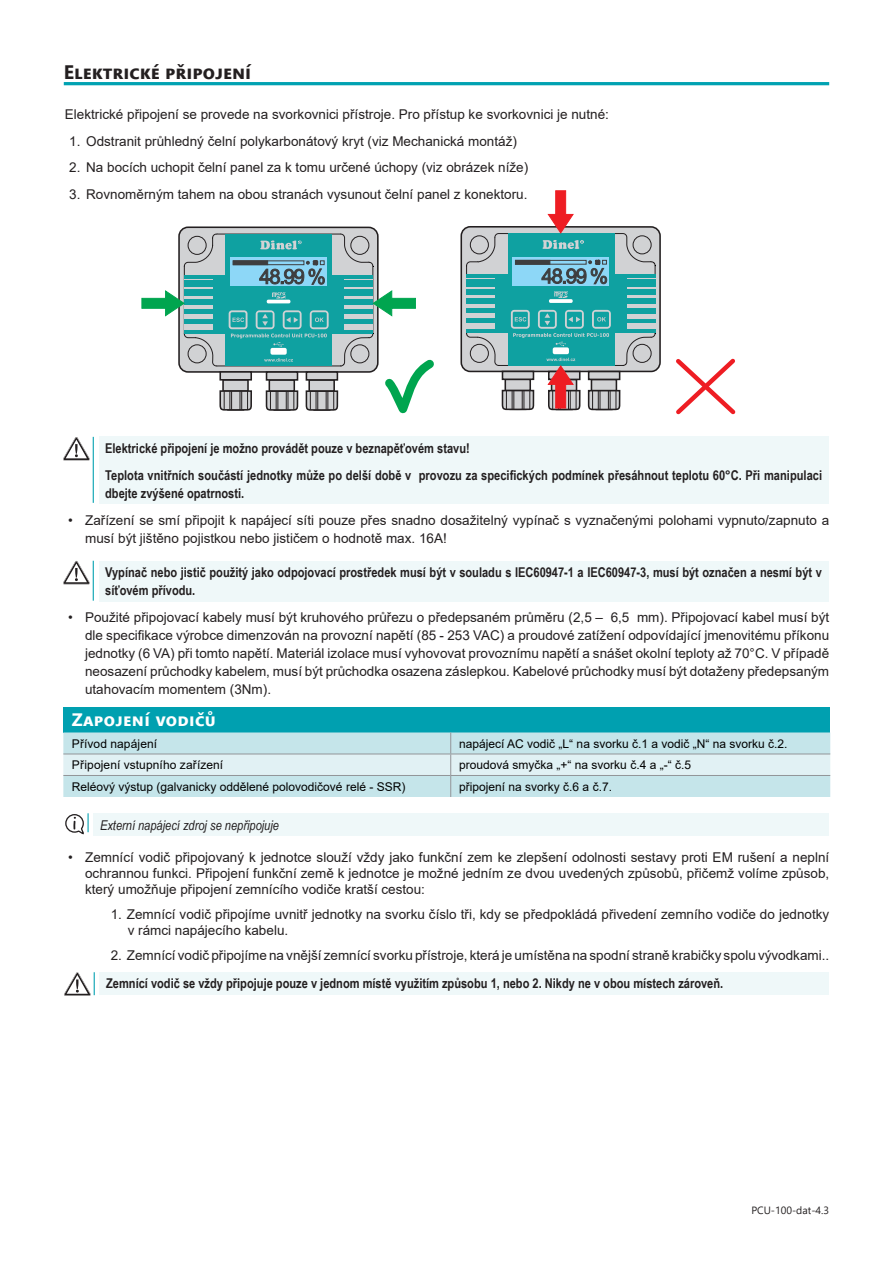
<style>
.page{position:relative;width:893px;height:1263px;background:#fff}
.page>*{position:absolute;margin:0;border:0;box-sizing:border-box;transform-origin:0 0}
.t1{font:700 19.5px "Segoe UI";color:#231f20}
.t2{font:700 18px "Segoe UI";letter-spacing:.02em;color:#fff}
.t3{font:13.5px/18px "Arial";color:#231f20}
.t4{font:700 13.5px/26.5px "Arial Narrow";color:#231f20}
.t5{font:italic 13.5px "Arial Narrow";color:#231f20}
.t6{font:12px "Arial";color:#000}
.t7{font:10.5px "Segoe UI";color:#231f20}
</style>
<div class="page">
<hr style="left:64px;top:82px;width:765px;height:3px;background:#00a2b2">
<div style="left:94px;top:813px;width:735px;height:23px;background:#eff8f9"></div>
<svg style="left:65px;top:813px;width:24px;height:22px"></svg>
<div style="left:100px;top:972px;width:729px;height:23px;background:#eff8f9"></div>
<svg style="left:64px;top:972px;width:31px;height:24px"></svg>
<div style="left:99px;top:437px;width:729px;height:67px;background:#eff8f9"></div>
<svg style="left:63px;top:437px;width:27px;height:23px"></svg>
<hr style="left:93px;top:437px;width:1px;height:66px;background:#00a0b0">
<div style="left:179px;top:227px;width:199px;height:145px;background:#d1d2d4;border-radius:9px"></div>
<div style="left:178px;top:226px;width:201px;height:147px;border:2px solid #231f20;border-radius:9px"></div>
<svg style="left:141px;top:234px;width:293px;height:180px"></svg>
<div style="left:461px;top:227px;width:199px;height:144px;background:#d1d2d4;border-radius:9px"></div>
<div style="left:460px;top:226px;width:201px;height:146px;border:2px solid #231f20;border-radius:9px"></div>
<svg style="left:466px;top:190px;width:190px;height:221px"></svg>
<div style="left:99px;top:561px;width:729px;height:40px;background:#eff8f9"></div>
<svg style="left:63px;top:561px;width:27px;height:23px"></svg>
<hr style="left:93px;top:561px;width:1px;height:40px;background:#00a0b0">
<div style="left:63px;top:707px;width:767px;height:25px;background:#00a0b0"></div>
<svg style="left:63px;top:732px;width:767px;height:65px;background:#cae5ea"></svg>
<svg style="left:676px;top:358px;width:60px;height:57px"></svg>
<h1 class="t1" style="left:64px;top:53px;width:189px">Elektrické připojení</h1>
<p class="t3" style="left:65px;top:105px;width:545px">Elektrické připojení se provede na svorkovnici přístroje. Pro přístup ke svorkovnici je nutné:</p>
<p class="t3" style="left:69px;top:132px;width:449px">1. Odstranit průhledný čelní polykarbonátový kryt (viz Mechanická montáž)</p>
<p class="t3" style="left:69px;top:158px;width:460px">2. Na bocích uchopit čelní panel za k tomu určené úchopy (viz obrázek níže)</p>
<p class="t3" style="left:69px;top:185px;width:460px">3. Rovnoměrným tahem na obou stranách vysunout čelní panel z konektoru.</p>
<p class="t4" style="left:105px;top:434px;width:718px">Elektrické připojení je možno provádět pouze v beznapěťovém stavu!<br>Teplota vnitřních součástí jednotky může po delší době v provozu za specifických podmínek přesáhnout teplotu 60°C. Při manipulaci</p>
<p class="t4" style="left:105px;top:479px;width:141px">dbejte zvýšené opatrnosti.</p>
<p class="t3" style="left:85px;top:511px;width:746px;text-indent:-17px">• Zařízení se smí připojit k napájecí síti pouze přes snadno dosažitelný vypínač s vyznačenými polohami vypnuto/zapnuto a musí být jištěno pojistkou nebo jističem o hodnotě max. 16A!</p>
<p class="t4" style="left:105px;top:562px;width:718px;line-height:18px">Vypínač nebo jistič použitý jako odpojovací prostředek musí být v souladu s IEC60947-1 a IEC60947-3, musí být označen a nesmí být v síťovém přívodu.</p>
<p class="t3" style="left:85px;top:608px;width:746px;text-align:justify;text-indent:-17px">• Použité připojovací kabely musí být kruhového průřezu o předepsaném průměru (2,5 – 6,5 mm). Připojovací kabel musí být dle specifikace výrobce dimenzován na provozní napětí (85 - 253 VAC) a proudové zatížení odpovídající jmenovitému příkonu jednotky (6 VA) při tomto napětí. Materiál izolace musí vyhovovat provoznímu napětí a snášet okolní teploty až 70°C. V případě neosazení průchodky kabelem, musí být průchodka osazena záslepkou. Kabelové průchodky musí být dotaženy předepsaným utahovacím momentem (3Nm).</p>
<h2 class="t2" style="left:72px;top:703px;width:146px">Zapojení vodičů</h2>
<p class="t6" style="left:72px;top:735px;width:87px">Přívod napájení</p>
<p class="t6" style="left:459px;top:735px;width:330px">napájecí AC vodič „L“ na svorku č.1 a vodič „N“ na svorku č.2.</p>
<p class="t6" style="left:72px;top:757px;width:153px">Připojení vstupního zařízení</p>
<p class="t6" style="left:459px;top:757px;width:233px">proudová smyčka „+“ na svorku č.4 a „-“ č.5</p>
<p class="t6" style="left:72px;top:778px;width:335px">Reléový výstup (galvanicky oddělené polovodičové relé - SSR)</p>
<p class="t6" style="left:459px;top:778px;width:154px">připojení na svorky č.6 a č.7.</p>
<p class="t5" style="left:100px;top:815px;width:181px">Externí napájecí zdroj se nepřipojuje</p>
<p class="t3" style="left:85px;top:849px;width:746px;line-height:16.2px;text-align:justify;text-indent:-17px">• Zemnící vodič připojovaný k jednotce slouží vždy jako funkční zem ke zlepšení odolnosti sestavy proti EM rušení a neplní ochrannou funkci. Připojení funkční země k jednotce je možné jedním ze dvou uvedených způsobů, přičemž volíme způsob, který umožňuje připojení zemnícího vodiče kratší cestou:</p>
<p class="t3" style="left:128px;top:906px;width:703px;line-height:16.2px;text-indent:-17px">1. Zemnící vodič připojíme uvnitř jednotky na svorku číslo tři, kdy se předpokládá přivedení zemního vodiče do jednotky v rámci napájecího kabelu.</p>
<p class="t3" style="left:111px;top:946px;width:720px">2. Zemnící vodič připojíme na vnější zemnící svorku přístroje, která je umístěna na spodní straně krabičky spolu vývodkami..</p>
<p class="t4" style="left:106px;top:970px;width:619px">Zemnící vodič se vždy připojuje pouze v jednom místě využitím způsobu 1, nebo 2. Nikdy ne v obou místech zároveň.</p>
<p class="t7" style="left:751px;top:1200px;width:79px">PCU-100-dat-4.3</p>
</div>
